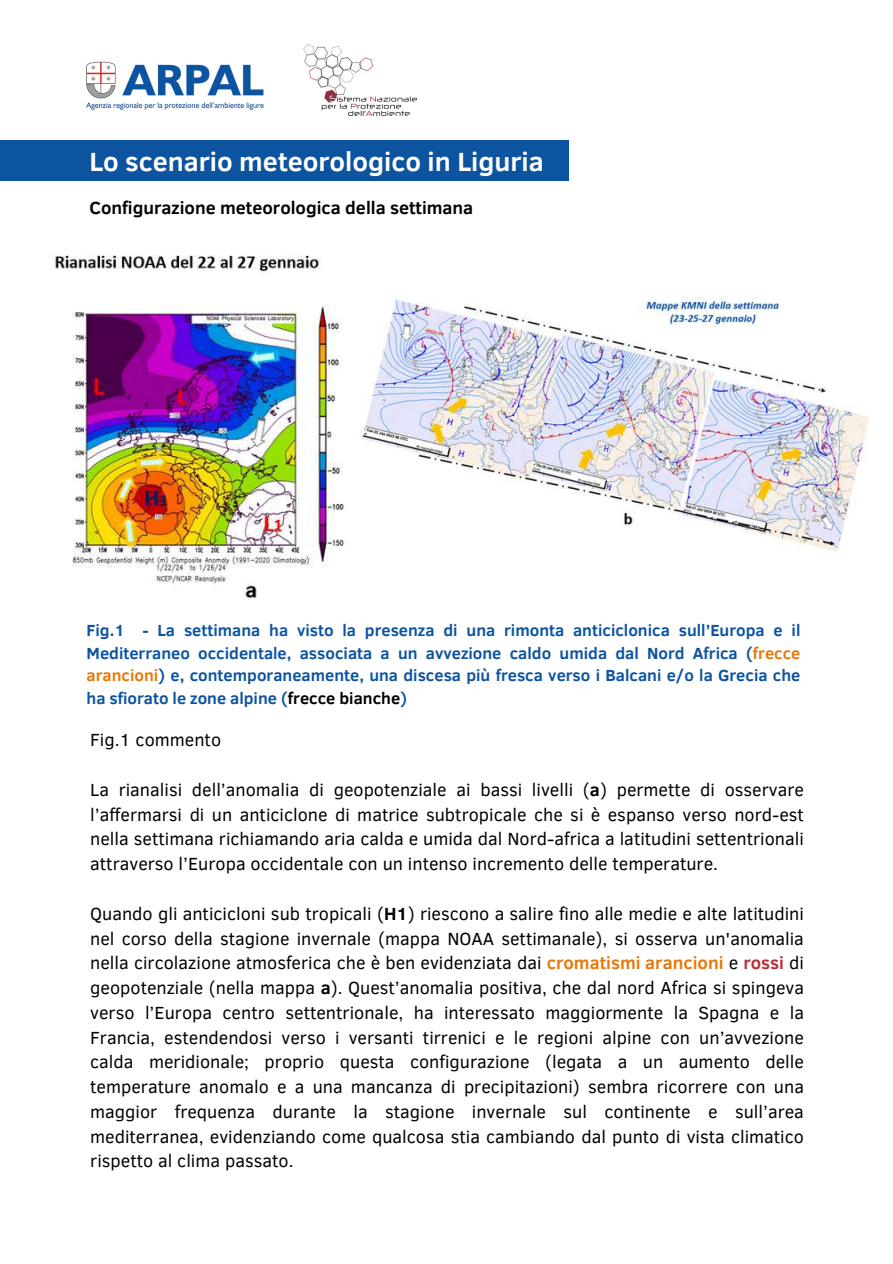
<style>
.page{position:relative;width:893px;height:1264px;background:#fff}
.page>*{position:absolute;margin:0;border:0;box-sizing:border-box;transform-origin:0 0}
.t1{font:700 27px "Clear Sans";color:#fff}
.t2{font:18px/24.8px "Clear Sans";color:#000;text-align:justify}
.t3{font:700 18px "Clear Sans";color:#000}
.t4{font:700 16.5px/22.5px "Clear Sans";color:#0d54a0;text-align:justify}
.s1{color:#e6790a}
.s2{color:#000}
.s3{font-weight:700}
.s4{font-weight:700;color:#e6790a}
.s5{font-weight:700;color:#b92f37}
</style>
<div class="page">
<img style="left:87px;top:44px;width:329px;height:71px">
<div style="left:0;top:140px;width:569px;height:41px;background:#0d54a0"></div>
<img style="left:52px;top:255px;width:292px;height:344px">
<img style="left:361px;top:290px;width:508px;height:262px">
<h1 class="t1" style="left:89px;top:142px;width:456px">Lo scenario meteorologico in Liguria</h1>
<p class="t3" style="left:89px;top:195px;width:385px">Configurazione meteorologica della settimana</p>
<p class="t4" style="left:87px;top:618px;width:715px">Fig.1 - La settimana ha visto la presenza di una rimonta anticiclonica sull’Europa e il Mediterraneo occidentale, associata a un avvezione caldo umida dal Nord Africa (<span class="s1">frecce arancioni</span>) e, contemporaneamente, una discesa più fresca verso i Balcani e/o la Grecia che ha sfiorato le zone alpine (<span class="s2">frecce bianche</span>)</p>
<p class="t2" style="left:90px;top:726px;width:132px">Fig.1 commento</p>
<p class="t2" style="left:90px;top:776px;width:715px">La rianalisi dell’anomalia di geopotenziale ai bassi livelli (<span class="s3">a</span>) permette di osservare l’affermarsi di un anticiclone di matrice subtropicale che si è espanso verso nord-est nella settimana richiamando aria calda e umida dal Nord-africa a latitudini settentrionali attraverso l’Europa occidentale con un intenso incremento delle temperature.</p>
<p class="t2" style="left:90px;top:900px;width:715px">Quando gli anticicloni sub tropicali (<span class="s3">H1</span>) riescono a salire fino alle medie e alte latitudini nel corso della stagione invernale (mappa NOAA settimanale), si osserva un'anomalia nella circolazione atmosferica che è ben evidenziata dai <span class="s4">cromatismi arancioni</span> e <span class="s5">rossi</span> di geopotenziale (nella mappa <span class="s3">a</span>). Quest’anomalia positiva, che dal nord Africa si spingeva verso l’Europa centro settentrionale, ha interessato maggiormente la Spagna e la Francia, estendendosi verso i versanti tirrenici e le regioni alpine con un’avvezione calda meridionale; proprio questa configurazione (legata a un aumento delle temperature anomalo e a una mancanza di precipitazioni) sembra ricorrere con una maggior frequenza durante la stagione invernale sul continente e sull’area mediterranea, evidenziando come qualcosa stia cambiando dal punto di vista climatico rispetto al clima passato.</p>
</div>
